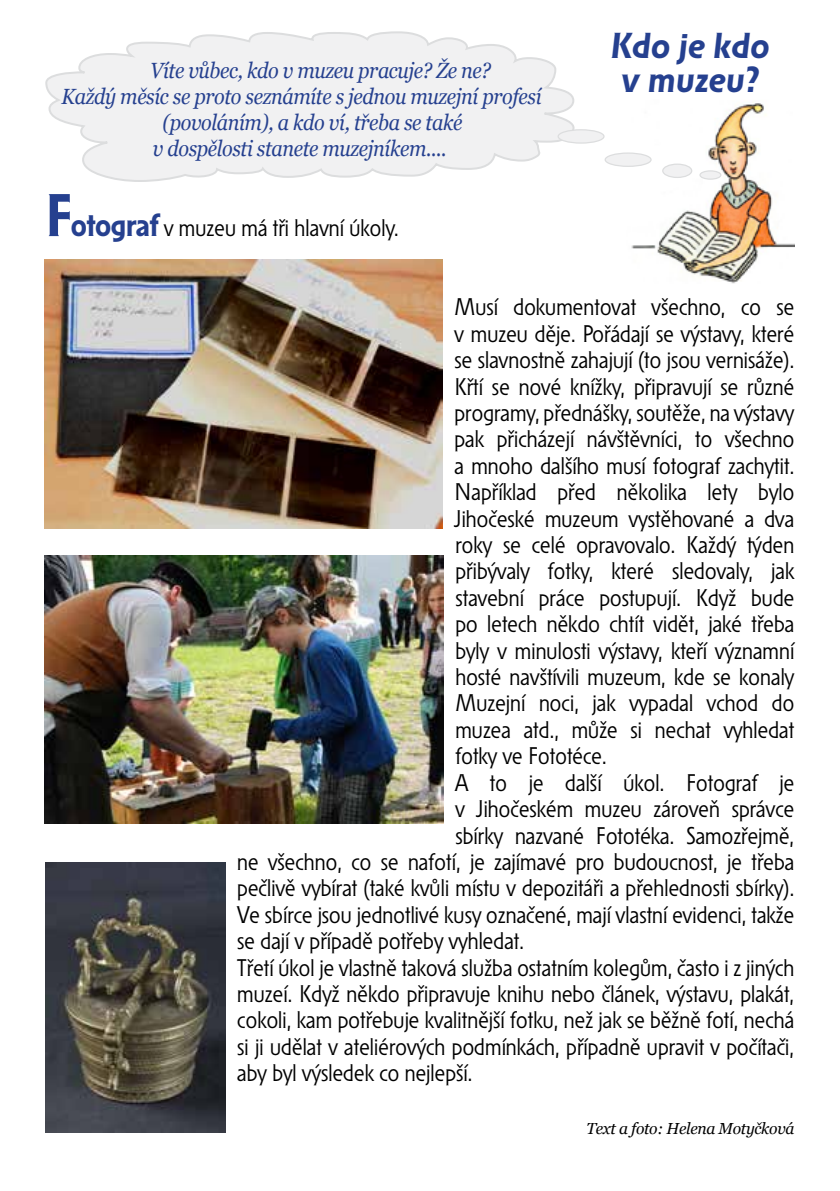
<style>
.page{position:relative;width:840px;height:1191px;background:#fff}
.page>*{position:absolute;margin:0;border:0;box-sizing:border-box;transform-origin:0 0}
.t1{font:italic 700 36px/34px "Solpera";color:#25408f;text-align:center}
.t2{font:24px "Solpera";letter-spacing:-.02em;color:#000}
.t3{font:italic 22px "Georgia";letter-spacing:-.02em;color:#25408f;scale:.9 1}
.t4{font:italic 16px "Georgia";letter-spacing:-.02em;color:#000}
.s1{font-weight:700;font-size:60px;color:#25408f}
.s2{font-weight:700;font-size:32px;color:#25408f}
</style>
<div class="page">
<img style="left:631px;top:103px;width:163px;height:180px">
<svg style="left:45px;top:31px;width:530px;height:151px"></svg>
<div style="left:605px;top:153px;width:45px;height:13px;background:#f1f1f2;border-radius:50%"></div>
<div style="left:604px;top:152px;width:47px;height:15px;border:1px solid #dcddde;border-radius:50%"></div>
<div style="left:662px;top:164px;width:29px;height:13px;background:#f1f1f2;border-radius:50%"></div>
<div style="left:661px;top:164px;width:31px;height:14px;border:1px solid #dcddde;border-radius:50%"></div>
<div style="left:558px;top:130px;width:45px;height:13px;background:#f1f1f2;border-radius:50%"></div>
<div style="left:557px;top:129px;width:47px;height:15px;border:1px solid #dcddde;border-radius:50%"></div>
<div style="left:699px;top:171px;width:21px;height:8px;background:#f1f1f2;border-radius:50%"></div>
<div style="left:699px;top:170px;width:22px;height:10px;border:1px solid #dcddde;border-radius:50%"></div>
<img style="left:44px;top:259px;width:398px;height:270px">
<img style="left:44px;top:555px;width:399px;height:268px">
<img style="left:45px;top:862px;width:180px;height:270px">
<p class="t3" style="left:150px;top:57px;width:380px">Víte vůbec, kdo v muzeu pracuje? Že ne?</p>
<p class="t3" style="left:61px;top:83px;width:534px">Každý měsíc se proto seznámíte s jednou muzejní profesí</p>
<p class="t3" style="left:162px;top:109px;width:334px">(povoláním), a kdo ví, třeba se také</p>
<p class="t3" style="left:153px;top:135px;width:327px">v dospělosti stanete muzejníkem....</p>
<p class="t2" style="left:45px;top:214px;width:355px"><span class="s1">F</span><span class="s2">otograf</span> v muzeu má tři hlavní úkoly.</p>
<h1 class="t1" style="left:610px;top:31px;width:161px">Kdo je kdo v muzeu?</h1>
<p class="t2" style="left:454px;top:293px;width:341px">Musí dokumentovat všechno, co se</p>
<p class="t2" style="left:454px;top:320px;width:341px">v muzeu děje. Pořádají se výstavy, které</p>
<p class="t2" style="left:454px;top:346px;width:341px">se slavnostně zahajují (to jsou vernisáže).</p>
<p class="t2" style="left:454px;top:372px;width:341px">Křtí se nové knížky, připravují se různé</p>
<p class="t2" style="left:454px;top:399px;width:341px">programy, přednášky, soutěže, na výstavy</p>
<p class="t2" style="left:454px;top:425px;width:341px">pak přicházejí návštěvníci, to všechno</p>
<p class="t2" style="left:454px;top:452px;width:342px">a mnoho dalšího musí fotograf zachytit.</p>
<p class="t2" style="left:454px;top:478px;width:341px">Například před několika lety bylo</p>
<p class="t2" style="left:454px;top:504px;width:341px">Jihočeské muzeum vystěhované a dva</p>
<p class="t2" style="left:455px;top:531px;width:341px">roky se celé opravovalo. Každý týden</p>
<p class="t2" style="left:455px;top:557px;width:341px">přibývaly fotky, které sledovaly, jak</p>
<p class="t2" style="left:455px;top:584px;width:341px">stavební práce postupují. Když bude</p>
<p class="t2" style="left:455px;top:610px;width:341px">po letech někdo chtít vidět, jaké třeba</p>
<p class="t2" style="left:455px;top:636px;width:341px">byly v minulosti výstavy, kteří významní</p>
<p class="t2" style="left:455px;top:663px;width:341px">hosté navštívili muzeum, kde se konaly</p>
<p class="t2" style="left:455px;top:689px;width:341px">Muzejní noci, jak vypadal vchod do</p>
<p class="t2" style="left:455px;top:716px;width:341px">muzea atd., může si nechat vyhledat</p>
<p class="t2" style="left:455px;top:742px;width:153px">fotky ve Fototéce.</p>
<p class="t2" style="left:455px;top:768px;width:340px">A to je další úkol. Fotograf je</p>
<p class="t2" style="left:455px;top:795px;width:341px">v Jihočeském muzeu zároveň správce</p>
<p class="t2" style="left:455px;top:821px;width:341px">sbírky nazvané Fototéka. Samozřejmě,</p>
<p class="t2" style="left:237px;top:848px;width:558px">ne všechno, co se nafotí, je zajímavé pro budoucnost, je třeba</p>
<p class="t2" style="left:237px;top:874px;width:558px">pečlivě vybírat (také kvůli místu v depozitáři a přehlednosti sbírky).</p>
<p class="t2" style="left:237px;top:900px;width:558px">Ve sbírce jsou jednotlivé kusy označené, mají vlastní evidenci, takže</p>
<p class="t2" style="left:237px;top:927px;width:288px">se dají v případě potřeby vyhledat.</p>
<p class="t2" style="left:237px;top:953px;width:559px">Třetí úkol je vlastně taková služba ostatním kolegům, často i z jiných</p>
<p class="t2" style="left:237px;top:980px;width:558px">muzeí. Když někdo připravuje knihu nebo článek, výstavu, plakát,</p>
<p class="t2" style="left:237px;top:1006px;width:558px">cokoli, kam potřebuje kvalitnější fotku, než jak se běžně fotí, nechá</p>
<p class="t2" style="left:237px;top:1032px;width:558px">si ji udělat v ateliérových podmínkách, případně upravit v počítači,</p>
<p class="t2" style="left:237px;top:1059px;width:237px">aby byl výsledek co nejlepší.</p>
<p class="t4" style="left:586px;top:1118px;width:209px">Text a foto: Helena Motyčková</p>
</div>
